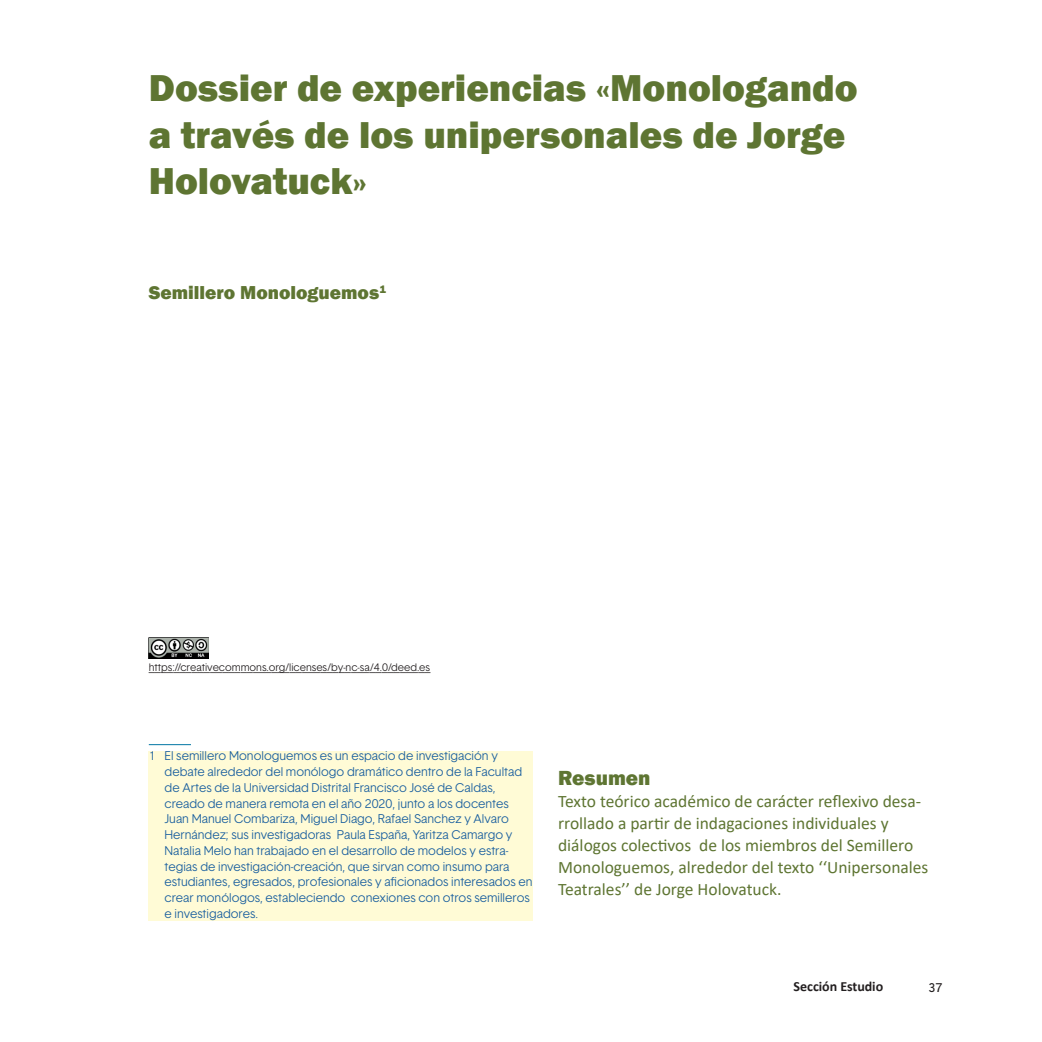
<style>
.page{position:relative;width:1042px;height:1042px;background:#fff}
.page>*{position:absolute;margin:0;border:0;box-sizing:border-box;transform-origin:0 0}
.TITULO_PRIMER_NIVEL{font:800 38.5px/46.2px "Franklin Gothic";color:#5e7532}
.TITULOS_DE_LOS_RESUM{font:800 21px "Franklin Gothic";color:#5e7532}
.AUTORES{font:800 19.25px "Franklin Gothic";color:#5e7532}
.RESUMENES_PALABRAS_C{font:17.5px/22.1px "Calibri";color:#5e7532}
.t1{font:700 14px "Calibri";letter-spacing:-.005em;color:#231f20}
.NOTAS_AL_PIE{font:300 12.25px/15.8px "Basetica";color:#175d9e}
.BANDERA{font:300 12.25px "Basetica";color:#231f20}
.t2{font:12.25px "Basetica";color:#231f20}
.BANDERA-2{font:300 10.5px "Basetica";color:#231f20}
</style>
<div class="page">
<hr style="left:149px;top:744px;width:42px;height:1px;background:#0076a3">
<div style="left:149px;top:751px;width:384px;height:170px;background:#fffbd6"></div>
<img style="left:149px;top:637px;width:60px;height:21px">
<p class="TITULO_PRIMER_NIVEL" style="left:149px;top:65px;width:710px">Dossier de experiencias «Monologando a través de los unipersonales de Jorge<br>Holovatuck»</p>
<p class="AUTORES" style="left:149px;top:280px;width:239px">Semillero Monologuemos<sup>1</sup></p>
<p class="BANDERA-2" style="left:149px;top:660px;width:283px">https://creativecommons.org/licenses/by-nc-sa/4.0/deed.es</p>
<p class="BANDERA" style="left:149px;top:658px;width:283px">______________________________________________</p>
<p class="NOTAS_AL_PIE" style="left:165px;top:748px;width:370px;text-indent:-16px">1 El semillero Monologuemos es un espacio de investigación y debate alrededor del monólogo dramático dentro de la Facultad de Artes de la Universidad Distrital Francisco José de Caldas, creado de manera remota en el año 2020, junto a los docentes Juan Manuel Combariza, Miguel Diago, Rafael Sanchez y Alvaro Hernández; sus investigadoras Paula España, Yaritza Camargo y Natalia Melo han trabajado en el desarrollo de modelos y estra&shy;tegias de investigación-creación, que sirvan como insumo para estudiantes, egresados, profesionales y aficionados interesados en crear monólogos, estableciendo conexiones con otros semilleros e investigadores.</p>
<p class="TITULOS_DE_LOS_RESUM" style="left:558px;top:764px;width:94px">Resumen</p>
<p class="RESUMENES_PALABRAS_C" style="left:558px;top:790px;width:372px">Texto teórico académico de carácter reflexivo desa&shy;rrollado a partir de indagaciones individuales y diálogos colectivos de los miembros del Semillero Monologuemos, alrededor del texto ‘‘Unipersonales Teatrales’’ de Jorge Holovatuck.</p>
<p class="t1" style="left:793px;top:976px;width:91px">Sección Estudio</p>
<p class="t2" style="left:928px;top:979px;width:15px">37</p>
</div>
